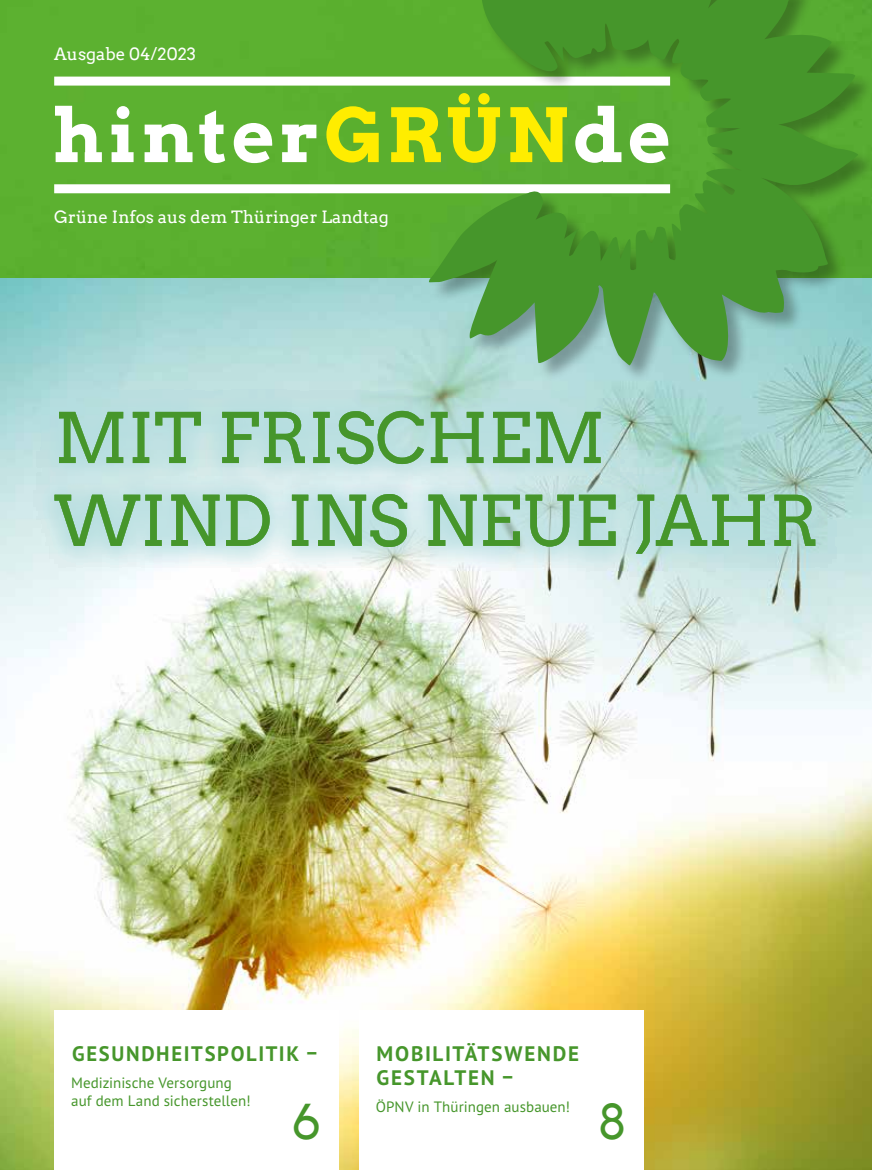
<style>
.page{position:relative;width:872px;height:1170px;background:#fff}
.page>*{position:absolute;margin:0;border:0;box-sizing:border-box;transform-origin:0 0}
.t1{font:74.1px "Arvo Gr 00 F Cn";letter-spacing:.06em;color:#fff}
.t2{font:69px/82.8px "Arvo";color:#46962b}
.t3{font:48px "Arvo";color:#46962b}
.t4{font:700 21px/24px "PT Sans Pro";letter-spacing:.08em;color:#46962b}
.t5{font:16.95px "Arvo";color:#fff}
.t6{font:15px/18px "PT Sans Pro";letter-spacing:.005em;color:#46962b}
.s1{color:#ffed00}
</style>
<div class="page">
<div style="left:0;top:0;width:429px;height:279px;background:#5cb130"></div>
<img style="left:0;top:279px;width:872px;height:890px">
<div style="left:359px;top:1010px;width:285px;height:159px;background:#fff"></div>
<div style="left:54px;top:77px;width:616px;height:9px;background:#fff"></div>
<div style="left:54px;top:184px;width:616px;height:9px;background:#fff"></div>
<div style="left:429px;top:0;width:443px;height:384px;background:#000;opacity:.3"></div>
<svg style="left:429px;top:0;width:429px;height:365px;background:#5ca647"></svg>
<div style="left:54px;top:1010px;width:285px;height:159px;background:#fff"></div>
<svg style="left:33px;top:388px;width:804px;height:188px;background:#bfe0df"></svg>
<p class="t5" style="left:54px;top:43px;width:143px">Ausgabe 04/2023</p>
<h1 class="t1" style="left:53px;top:84px;width:619px">hinter<span class="s1">GRÜN</span>de</h1>
<p class="t5" style="left:54px;top:206px;width:336px">Grüne Infos aus dem Thüringer Landtag</p>
<h2 class="t2" style="left:54px;top:397px;width:766px">MIT FRISCHEM<br>WIND INS NEUE JAHR</h2>
<h3 class="t4" style="left:72px;top:1040px;width:248px">GESUNDHEITSPOLITIK –</h3>
<p class="t6" style="left:71px;top:1073px;width:181px">Medizinische Versorgung auf dem Land sicherstellen!</p>
<h3 class="t3" style="left:292px;top:1093px;width:31px">6</h3>
<h3 class="t4" style="left:376px;top:1040px;width:204px">MOBILITÄTSWENDE<br>GESTALTEN –</h3>
<p class="t6" style="left:376px;top:1097px;width:196px">ÖPNV in Thüringen ausbauen!</p>
<h3 class="t3" style="left:597px;top:1093px;width:31px">8</h3>
</div>
